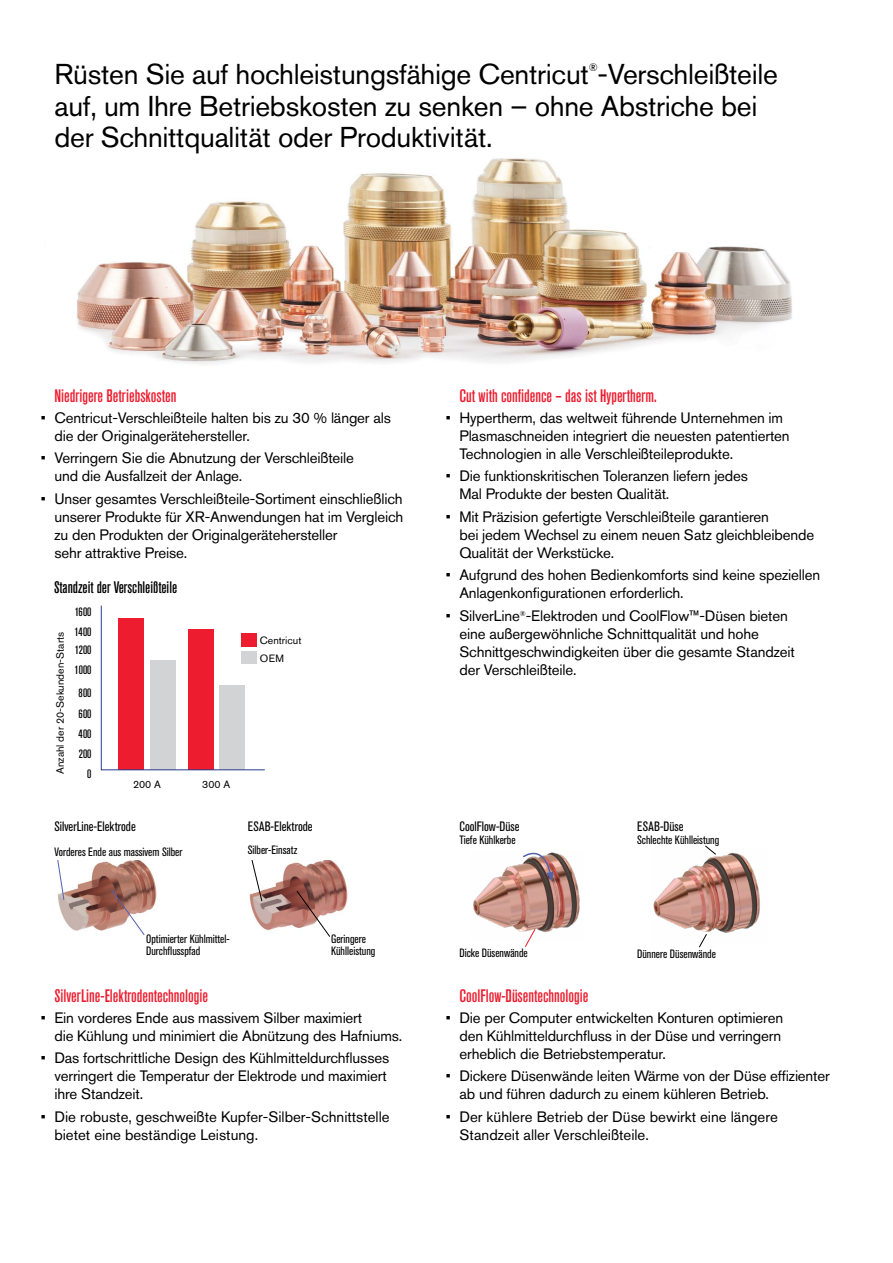
<style>
.page{position:relative;width:893px;height:1263px;background:#fff}
.page>*{position:absolute;margin:0;border:0;box-sizing:border-box;transform-origin:0 0}
.t1{font:28.5px/31.5px "Akzidenz Grotesk Pro";letter-spacing:-.01em;color:#000}
.t2{font:500 condensed 18px "Akzidenz Grotesk Pro";color:#ed1c2e}
.t3{font:500 condensed 16.5px "Akzidenz Grotesk Pro";color:#000}
.t4{font:15px/18px "Akzidenz Grotesk Pro";letter-spacing:-.01em;color:#000}
.t5{font:condensed 13.5px "Akzidenz Grotesk Pro";color:#000}
.t6{font:condensed 12px/12px "Akzidenz Grotesk Pro";color:#000}
.t7{font:500 condensed 12px/20.1px "Akzidenz Grotesk Pro";color:#000}
.t8{font:10.8px "Akzidenz Grotesk Pro";color:#000}
.t9{font:10.5px/18.6px "Akzidenz Grotesk Pro";color:#000}
</style>
<div class="page">
<img style="left:76px;top:158px;width:716px;height:207px">
<svg style="left:101px;top:605px;width:164px;height:165px"></svg>
<img style="left:58px;top:860px;width:99px;height:71px">
<svg style="left:110px;top:888px;width:35px;height:47px"></svg>
<svg style="left:57px;top:860px;width:8px;height:41px"></svg>
<img style="left:249px;top:860px;width:99px;height:71px">
<svg style="left:251px;top:860px;width:12px;height:42px"></svg>
<svg style="left:296px;top:890px;width:35px;height:47px"></svg>
<img style="left:473px;top:853px;width:107px;height:79px">
<svg style="left:524px;top:928px;width:12px;height:19px"></svg>
<svg style="left:522px;top:852px;width:32px;height:30px"></svg>
<img style="left:653px;top:852px;width:107px;height:81px">
<svg style="left:699px;top:934px;width:8px;height:14px"></svg>
<svg style="left:704px;top:845px;width:13px;height:10px"></svg>
<p class="t8" style="left:589px;top:60px;width:11px">®</p>
<h1 class="t1" style="left:54px;top:90px;width:704px">auf, um Ihre Betriebskosten zu senken – ohne Abstriche bei der Schnittqualität oder Produktivität.</h1>
<h1 class="t1" style="left:54px;top:59px;width:725px">Rüsten Sie auf hochleistungsfähige Centricut -Verschleißteile</h1>
<p class="t2" style="left:54px;top:384px;width:123px">Niedrigere Betriebskosten</p>
<p class="t4" style="left:54px;top:408px;width:338px;text-indent:-13px">• Centricut-Verschleißteile halten bis zu 30 % länger als die der Originalgerätehersteller.</p>
<p class="t4" style="left:54px;top:449px;width:301px;text-indent:-14px">• Verringern Sie die Abnutzung der Verschleißteile und die Ausfallzeit der Anlage.</p>
<p class="t4" style="left:54px;top:489px;width:350px;text-indent:-14px">• Unser gesamtes Verschleißteile-Sortiment einschließlich unserer Produkte für XR-Anwendungen hat im Vergleich zu den Produkten der Originalgerätehersteller<br>sehr attraktive Preise.</p>
<p class="t3" style="left:54px;top:577px;width:125px">Standzeit der Verschleißteile</p>
<p class="t9" style="left:51px;top:774px;width:143px;rotate:-90deg">Anzahl der 20-Sekunden-Starts</p>
<p class="t9" style="left:260px;top:631px;width:43px">Centricut<br>OEM</p>
<p class="t9" style="left:133px;top:775px;width:29px">200 A</p>
<p class="t9" style="left:202px;top:775px;width:30px">300 A</p>
<p class="t7" style="left:74px;top:602px;width:19px;line-height:19.5px">1600<br>1400</p>
<p class="t7" style="left:75px;top:639px;width:18px;line-height:20.9px">1200<br>1000</p>
<p class="t7" style="left:78px;top:683px;width:14px;text-align:right">800<br>600<br>400<br>200<br>0</p>
<p class="t5" style="left:55px;top:817px;width:83px">SilverLine-Elektrode</p>
<p class="t5" style="left:248px;top:817px;width:66px">ESAB-Elektrode</p>
<p class="t6" style="left:55px;top:845px;width:130px">Vorderes Ende aus massivem Silber</p>
<p class="t6" style="left:248px;top:843px;width:51px">Silber-Einsatz</p>
<p class="t6" style="left:146px;top:932px;width:85px">Optimierter Kühlmittel-<br>Durchflusspfad</p>
<p class="t6" style="left:331px;top:932px;width:46px">Geringere<br>Kühlleistung</p>
<p class="t2" style="left:54px;top:984px;width:155px">SilverLine-Elektrodentechnologie</p>
<p class="t4" style="left:54px;top:1008px;width:349px;text-indent:-13px">• Ein vorderes Ende aus massivem Silber maximiert<br>die Kühlung und minimiert die Abnützung des Hafniums.</p>
<p class="t4" style="left:54px;top:1049px;width:336px;text-indent:-14px">• Das fortschrittliche Design des Kühlmitteldurchflusses verringert die Temperatur der Elektrode und maximiert ihre Standzeit.</p>
<p class="t4" style="left:54px;top:1107px;width:337px;text-indent:-14px">• Die robuste, geschweißte Kupfer-Silber-Schnittstelle bietet eine beständige Leistung.</p>
<p class="t2" style="left:459px;top:384px;width:199px">Cut with confidence – das ist Hypertherm.</p>
<p class="t4" style="left:459px;top:408px;width:332px;text-indent:-14px">• Hypertherm, das weltweit führende Unternehmen im<br>Plasmaschneiden integriert die neuesten patentierten<br>Technologien in alle Verschleißteileprodukte.</p>
<p class="t4" style="left:459px;top:467px;width:290px;text-indent:-14px">• Die funktionskritischen Toleranzen liefern jedes<br>Mal Produkte der besten Qualität.</p>
<p class="t4" style="left:459px;top:507px;width:356px;text-indent:-14px">• Mit Präzision gefertigte Verschleißteile garantieren<br>bei jedem Wechsel zu einem neuen Satz gleichbleibende<br>Qualität der Werkstücke.</p>
<p class="t4" style="left:459px;top:566px;width:362px;text-indent:-14px">• Aufgrund des hohen Bedienkomforts sind keine speziellen<br>Anlagenkonfigurationen erforderlich.</p>
<p class="t4" style="left:459px;top:606px;width:337px;text-indent:-14px">• SilverLine<sup>®</sup>-Elektroden und CoolFlow™-Düsen bieten eine außergewöhnliche Schnittqualität und hohe Schnittgeschwindigkeiten über die gesamte Standzeit der Verschleißteile.</p>
<p class="t5" style="left:459px;top:817px;width:62px">CoolFlow-Düse</p>
<p class="t5" style="left:637px;top:817px;width:48px">ESAB-Düse</p>
<p class="t6" style="left:459px;top:833px;width:58px">Tiefe Kühlkerbe</p>
<p class="t6" style="left:637px;top:833px;width:84px">Schlechte Kühlleistung</p>
<p class="t6" style="left:459px;top:947px;width:70px">Dicke Düsenwände</p>
<p class="t6" style="left:637px;top:947px;width:80px">Dünnere Düsenwände</p>
<p class="t2" style="left:459px;top:984px;width:131px">CoolFlow-Düsentechnologie</p>
<p class="t4" style="left:459px;top:1008px;width:325px;text-indent:-14px">• Die per Computer entwickelten Konturen optimieren den Kühlmitteldurchfluss in der Düse und verringern erheblich die Betriebstemperatur.</p>
<p class="t4" style="left:459px;top:1067px;width:372px;text-indent:-14px">• Dickere Düsenwände leiten Wärme von der Düse effizienter ab und führen dadurch zu einem kühleren Betrieb.</p>
<p class="t4" style="left:459px;top:1107px;width:320px;text-indent:-14px">• Der kühlere Betrieb der Düse bewirkt eine längere<br>Standzeit aller Verschleißteile.</p>
</div>
